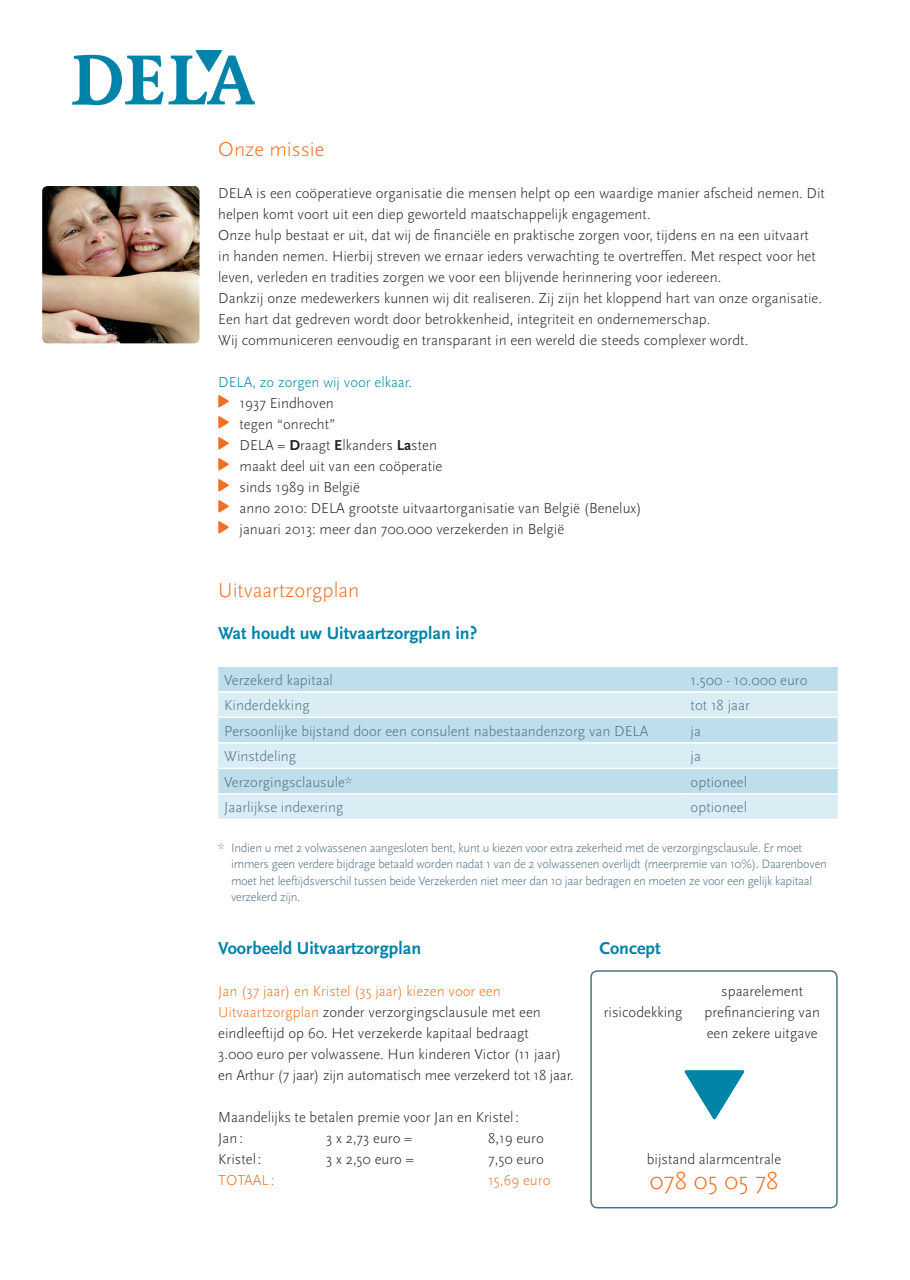
<style>
.page{position:relative;width:910px;height:1280px;background:#fff}
.page>*{position:absolute;margin:0;border:0;box-sizing:border-box;transform-origin:0 0}
.t1{font:300 25.5px "Scala Sans";color:#f36e21}
.t2{font:300 21px "Scala Sans";color:#f36e21}
.t3{font:700 18px "Scala Sans";color:#0083a9}
.t4{font:300 15px/21px "Scala Sans";color:#231f20}
.t5{font:300 15px "Scala Sans";color:#4e6e84}
.t6{font:300 15px "Scala Sans";color:#0083a9}
.t7{font:300 15px "Scala Sans";color:#f36e21}
.t8{font:300 12.75px/16.5px "Scala Sans";letter-spacing:-.02em;color:#4e6e84}
.s1{font-weight:700}
.s2{color:#f36e21}
</style>
<div class="page">
<svg style="left:218px;top:395px;width:11px;height:13px"></svg>
<svg style="left:218px;top:416px;width:11px;height:13px"></svg>
<svg style="left:218px;top:437px;width:11px;height:13px"></svg>
<svg style="left:218px;top:458px;width:11px;height:13px"></svg>
<svg style="left:218px;top:479px;width:11px;height:13px"></svg>
<svg style="left:218px;top:500px;width:11px;height:13px"></svg>
<svg style="left:218px;top:521px;width:11px;height:13px"></svg>
<div style="left:218px;top:667px;width:620px;height:24px;background:#bddeea"></div>
<svg style="left:218px;top:693px;width:620px;height:126px;fill:#dbedf4"></svg>
<hr style="left:218px;top:717px;width:467px;height:1px;background:#fff">
<hr style="left:685px;top:717px;width:153px;height:1px;background:#fff">
<hr style="left:218px;top:742px;width:467px;height:2px;background:#fff">
<hr style="left:685px;top:742px;width:153px;height:2px;background:#fff">
<hr style="left:218px;top:768px;width:467px;height:1px;background:#fff">
<hr style="left:685px;top:768px;width:153px;height:1px;background:#fff">
<hr style="left:218px;top:793px;width:467px;height:2px;background:#fff">
<hr style="left:685px;top:793px;width:153px;height:2px;background:#fff">
<svg style="left:72px;top:50px;width:183px;height:55px"></svg>
<img style="left:42px;top:186px;width:158px;height:157px">
<div style="left:590px;top:970px;width:248px;height:238px;border:2px solid #4e6e84;border-radius:6px"></div>
<svg style="left:685px;top:1070px;width:59px;height:49px"></svg>
<h2 class="t2" style="left:218px;top:137px;width:108px">Onze missie</h2>
<p class="t4" style="left:218px;top:182px;width:608px">DELA is een coöperatieve organisatie die mensen helpt op een waardige manier afscheid nemen. Dit helpen komt voort uit een diep geworteld maatschappelijk engagement.<br>Onze hulp bestaat er uit, dat wij de financiële en praktische zorgen voor, tijdens en na een uitvaart<br>in handen nemen. Hierbij streven we ernaar ieders verwachting te overtreffen. Met respect voor het leven, verleden en tradities zorgen we voor een blijvende herinnering voor iedereen.<br>Dankzij onze medewerkers kunnen wij dit realiseren. Zij zijn het kloppend hart van onze organisatie.<br>Een hart dat gedreven wordt door betrokkenheid, integriteit en ondernemerschap.<br>Wij communiceren eenvoudig en transparant in een wereld die steeds complexer wordt.</p>
<p class="t6" style="left:218px;top:373px;width:195px">DELA, zo zorgen wij voor elkaar.</p>
<p class="t4" style="left:240px;top:392px;width:404px">1937 Eindhoven<br>tegen “onrecht”<br>DELA = <span class="s1">D</span>raagt <span class="s1">E</span>lkanders <span class="s1">La</span>sten<br>maakt deel uit van een coöperatie<br>sinds 1989 in België<br>anno 2010: DELA grootste uitvaartorganisatie van België (Benelux) januari 2013: meer dan 700.000 verzekerden in België</p>
<h2 class="t2" style="left:218px;top:578px;width:143px">Uitvaartzorgplan</h2>
<p class="t3" style="left:218px;top:623px;width:260px">Wat houdt uw Uitvaartzorgplan in?</p>
<p class="t5" style="left:224px;top:672px;width:110px">Verzekerd kapitaal</p>
<p class="t5" style="left:691px;top:672px;width:118px">1.500 - 10.000 euro</p>
<p class="t5" style="left:224px;top:697px;width:87px">Kinderdekking</p>
<p class="t5" style="left:691px;top:697px;width:61px">tot 18 jaar</p>
<p class="t5" style="left:224px;top:723px;width:426px">Persoonlijke bijstand door een consulent nabestaandenzorg van DELA</p>
<p class="t5" style="left:691px;top:723px;width:12px">ja</p>
<p class="t5" style="left:224px;top:748px;width:74px">Winstdeling</p>
<p class="t5" style="left:691px;top:748px;width:12px">ja</p>
<p class="t5" style="left:224px;top:774px;width:129px">Verzorgingsclausule*</p>
<p class="t5" style="left:691px;top:774px;width:58px">optioneel</p>
<p class="t5" style="left:224px;top:799px;width:121px">Jaarlijkse indexering</p>
<p class="t5" style="left:691px;top:799px;width:58px">optioneel</p>
<p class="t8" style="left:231px;top:839px;width:597px;text-indent:-13px">* Indien u met 2 volwassenen aangesloten bent, kunt u kiezen voor extra zekerheid met de verzorgingsclausule. Er moet immers geen verdere bijdrage betaald worden nadat 1 van de 2 volwassenen overlijdt (meerpremie van 10%). Daarenboven moet het leeftijdsverschil tussen beide Verzekerden niet meer dan 10 jaar bedragen en moeten ze voor een gelijk kapitaal verzekerd zijn.</p>
<p class="t3" style="left:218px;top:938px;width:204px">Voorbeeld Uitvaartzorgplan</p>
<p class="t4" style="left:218px;top:980px;width:357px"><span class="s2">Jan (37 jaar) en Kristel (35 jaar) kiezen voor een Uitvaartzorgplan</span> zonder verzorgingsclausule met een eindleeftijd op 60. Het verzekerde kapitaal bedraagt<br>3.000 euro per volwassene. Hun kinderen Victor (11 jaar) en Arthur (7 jaar) zijn automatisch mee verzekerd tot 18 jaar.</p>
<p class="t4" style="left:218px;top:1106px;width:302px">Maandelijks te betalen premie voor Jan en Kristel :<br>Jan:</p>
<p class="t3" style="left:600px;top:938px;width:63px">Concept</p>
<p class="t4" style="left:704px;top:980px;width:117px;text-align:center">spaarelement prefinanciering van een zekere uitgave</p>
<p class="t4" style="left:604px;top:1001px;width:80px">risicodekking</p>
<p class="t4" style="left:326px;top:1127px;width:88px">3 x 2,73 euro =</p>
<p class="t4" style="left:488px;top:1127px;width:57px">8,19 euro</p>
<p class="t4" style="left:218px;top:1148px;width:45px">Kristel :</p>
<p class="t4" style="left:326px;top:1148px;width:89px">3 x 2,50 euro =</p>
<p class="t4" style="left:488px;top:1148px;width:57px">7,50 euro</p>
<p class="t7" style="left:218px;top:1171px;width:58px">TOTAAL :</p>
<p class="t7" style="left:488px;top:1171px;width:64px">15,69 euro</p>
<p class="t4" style="left:647px;top:1148px;width:136px">bijstand alarmcentrale</p>
<h1 class="t1" style="left:649px;top:1167px;width:131px">078 05 05 78</h1>
</div>
